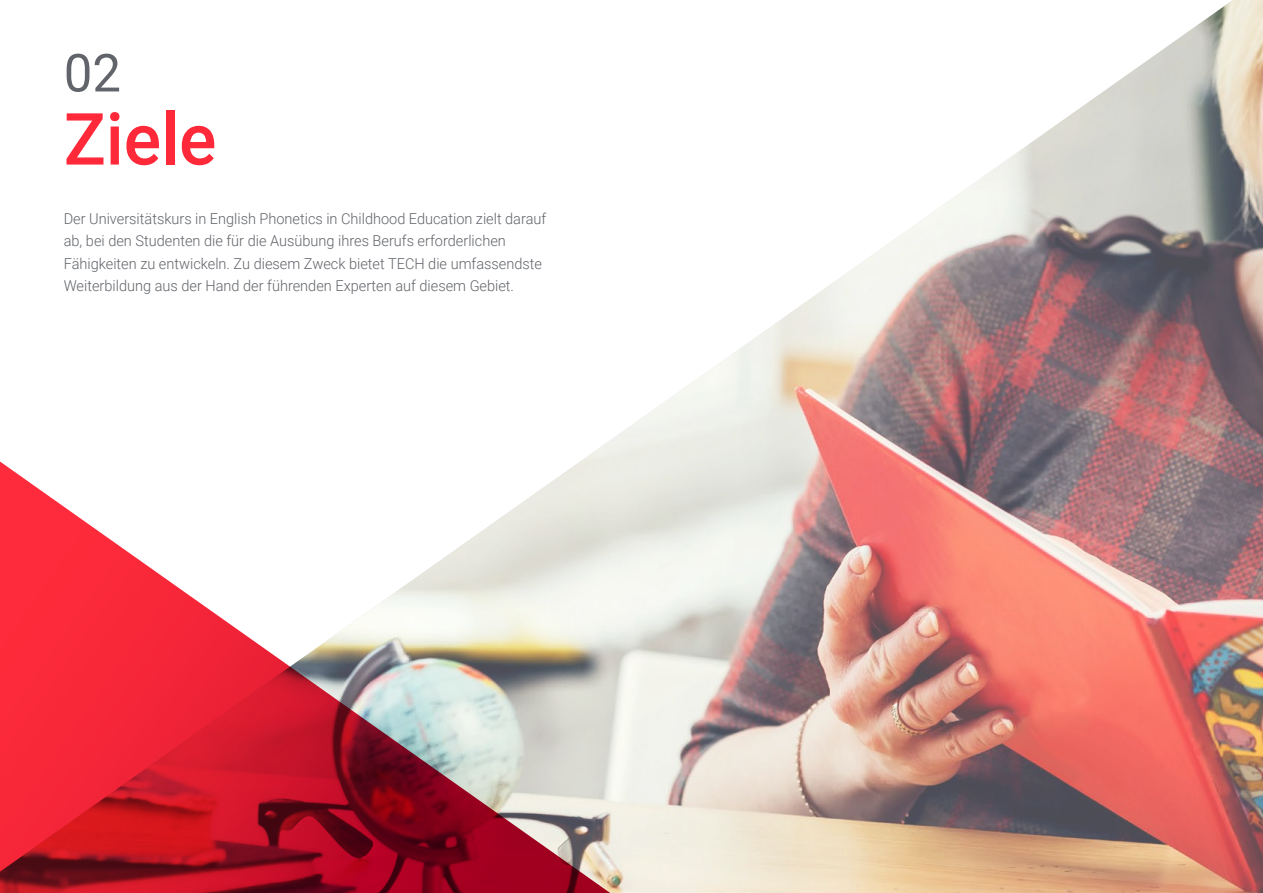
<style>
.page{position:relative;width:1263px;height:893px;background:#fff}
.page>*{position:absolute;margin:0;border:0;box-sizing:border-box;transform-origin:0 0}
.t1{font:500 72px "Roboto";color:#ff293a}
.t2{font:52.5px "Roboto";color:#61646a}
.t3{font:300 15px/22.5px "Roboto";color:#61646a}
</style>
<div class="page">
<img style="left:602px;top:0;width:661px;height:893px">
<svg style="left:0;top:446px;width:640px;height:447px"></svg>
<h2 class="t2" style="left:64px;top:36px;width:59px">02</h2>
<h1 class="t1" style="left:64px;top:89px;width:154px">Ziele</h1>
<p class="t3" style="left:64px;top:207px;width:484px">Der Universitätskurs in English Phonetics in Childhood Education zielt darauf ab, bei den Studenten die für die Ausübung ihres Berufs erforderlichen Fähigkeiten zu entwickeln. Zu diesem Zweck bietet TECH die umfassendste Weiterbildung aus der Hand der führenden Experten auf diesem Gebiet.</p>
</div>
